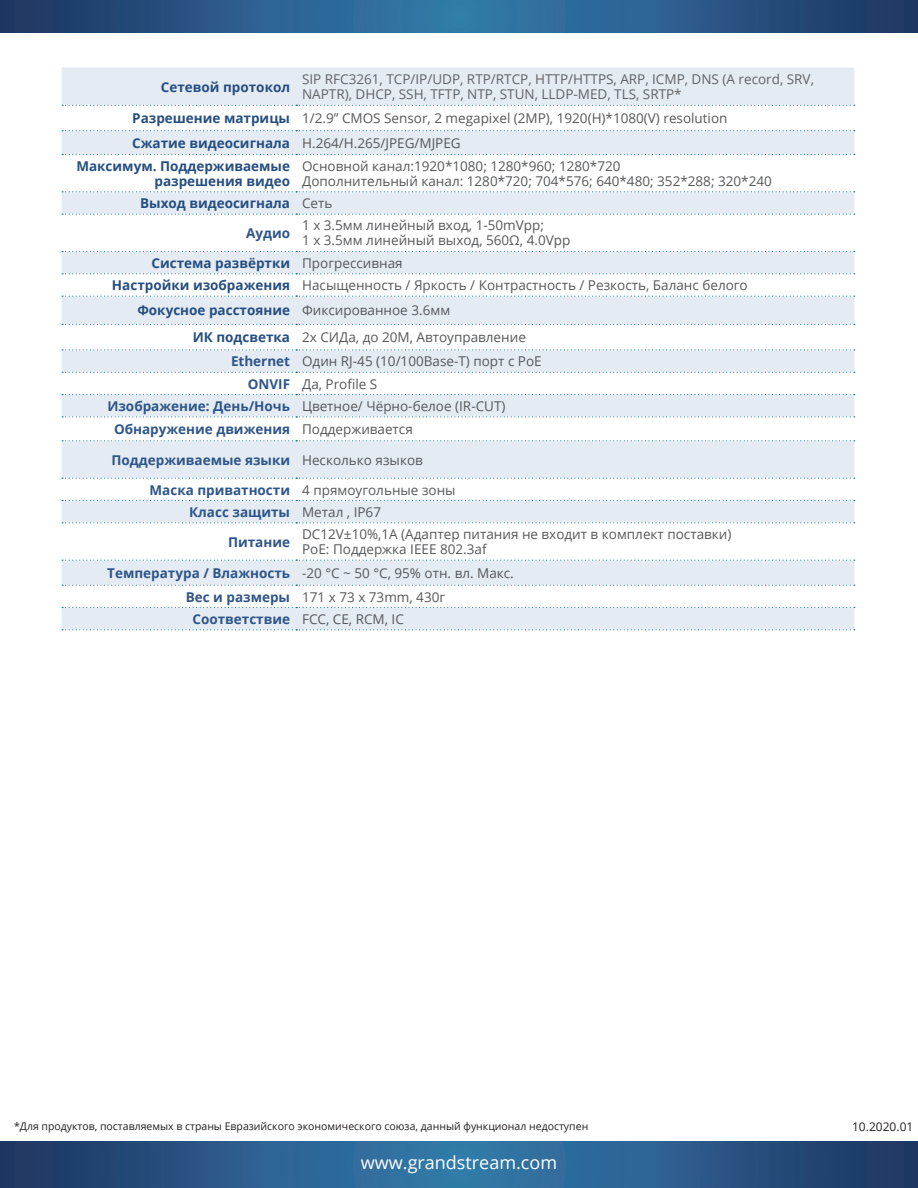
<style>
.page{position:relative;width:918px;height:1188px;background:#fff}
.page>*{position:absolute;margin:0;border:0;box-sizing:border-box;transform-origin:0 0}
.t1{font:18px "Open Sans";color:#fff}
.t2{font:13.5px "Open Sans";color:#57585a}
.t3{font:700 13.5px/15px "Open Sans";color:#254e82;text-align:right}
.t4{font:700 13.5px "Open Sans";color:#2e558a}
.t5{font:13.5px/15px "Open Sans";color:#636366}
.t6{font:12px "Open Sans";color:#231f20}
.t7{font:10.5px "Open Sans";color:#231f20}
</style>
<div class="page">
<svg style="left:0;top:1142px;width:918px;height:46px;background:#295988"></svg>
<svg style="left:0;top:0;width:918px;height:32px;background:#295988"></svg>
<svg style="left:62px;top:68px;width:792px;height:561px;fill:#e6ecf3"></svg>
<svg style="left:62px;top:105px;width:793px;height:1px"></svg>
<svg style="left:62px;top:130px;width:793px;height:1px"></svg>
<svg style="left:62px;top:154px;width:793px;height:1px"></svg>
<svg style="left:62px;top:191px;width:793px;height:1px"></svg>
<svg style="left:62px;top:214px;width:793px;height:1px"></svg>
<svg style="left:62px;top:251px;width:793px;height:1px"></svg>
<svg style="left:62px;top:273px;width:793px;height:1px"></svg>
<svg style="left:62px;top:296px;width:793px;height:1px"></svg>
<svg style="left:62px;top:324px;width:793px;height:1px"></svg>
<svg style="left:62px;top:349px;width:793px;height:1px"></svg>
<svg style="left:62px;top:372px;width:793px;height:1px"></svg>
<svg style="left:62px;top:394px;width:793px;height:1px"></svg>
<svg style="left:62px;top:416px;width:793px;height:1px"></svg>
<svg style="left:62px;top:440px;width:793px;height:1px"></svg>
<svg style="left:62px;top:478px;width:793px;height:1px"></svg>
<svg style="left:62px;top:500px;width:793px;height:1px"></svg>
<svg style="left:62px;top:522px;width:793px;height:1px"></svg>
<svg style="left:62px;top:560px;width:793px;height:1px"></svg>
<svg style="left:62px;top:585px;width:793px;height:1px"></svg>
<svg style="left:62px;top:607px;width:793px;height:1px"></svg>
<svg style="left:62px;top:629px;width:793px;height:1px"></svg>
<p class="t3" style="left:161px;top:79px;width:131px">Сетевой протокол</p>
<p class="t5" style="left:302px;top:71px;width:513px">SIP RFC3261, TCP/IP/UDP, RTP/RTCP, HTTP/HTTPS, ARP, ICMP, DNS (A record, SRV,<br>NAPTR), DHCP, SSH, TFTP, NTP, STUN, LLDP-MED, TLS, SRTP*</p>
<p class="t3" style="left:132px;top:110px;width:159px">Разрешение матрицы</p>
<p class="t2" style="left:302px;top:109px;width:427px">1/2.9” CMOS Sensor, 2 megapixel (2MP), 1920(H)*1080(V) resolution</p>
<p class="t3" style="left:132px;top:135px;width:159px">Сжатие видеосигнала</p>
<p class="t2" style="left:302px;top:134px;width:160px">H.264/H.265/JPEG/MJPEG</p>
<p class="t3" style="left:76px;top:158px;width:215px">Максимум. Поддерживаемые разрешения видео</p>
<p class="t2" style="left:302px;top:157px;width:320px">Основной канал:1920*1080; 1280*960; 1280*720</p>
<p class="t2" style="left:302px;top:172px;width:471px">Дополнительный канал: 1280*720; 704*576; 640*480; 352*288; 320*240</p>
<p class="t3" style="left:140px;top:195px;width:151px">Выход видеосигнала</p>
<p class="t2" style="left:302px;top:194px;width:32px">Сеть</p>
<p class="t4" style="left:246px;top:224px;width:46px">Аудио</p>
<p class="t2" style="left:302px;top:216px;width:243px">1 x 3.5мм линейный вход, 1-50mVpp;</p>
<p class="t2" style="left:302px;top:231px;width:270px">1 x 3.5мм линейный выход, 560Ω, 4.0Vpp</p>
<p class="t3" style="left:151px;top:255px;width:140px">Система развёртки</p>
<p class="t2" style="left:302px;top:254px;width:102px">Прогрессивная</p>
<p class="t3" style="left:112px;top:277px;width:180px">Настройки изображения</p>
<p class="t2" style="left:302px;top:276px;width:447px">Насыщенность / Яркость / Контрастность / Резкость, Баланс белого</p>
<p class="t3" style="left:137px;top:303px;width:154px">Фокусное расстояние</p>
<p class="t2" style="left:302px;top:301px;width:150px">Фиксированное 3.6мм</p>
<p class="t3" style="left:193px;top:330px;width:99px">ИК подсветка</p>
<p class="t2" style="left:302px;top:328px;width:225px">2x СИДа, до 20M, Автоуправление</p>
<p class="t4" style="left:231px;top:352px;width:61px">Ethernet</p>
<p class="t2" style="left:302px;top:352px;width:241px">Один RJ-45 (10/100Base-T) порт с PoE</p>
<p class="t4" style="left:248px;top:374px;width:44px">ONVIF</p>
<p class="t2" style="left:302px;top:374px;width:77px">Да, Profile S</p>
<p class="t4" style="left:107px;top:396px;width:184px">Изображение: День/Ночь</p>
<p class="t2" style="left:302px;top:397px;width:205px">Цветное/ Чёрно-белое (IR-CUT)</p>
<p class="t4" style="left:114px;top:420px;width:178px">Обнаружение движения</p>
<p class="t2" style="left:302px;top:420px;width:112px">Поддерживается</p>
<p class="t4" style="left:112px;top:450px;width:180px">Поддерживаемые языки</p>
<p class="t2" style="left:302px;top:451px;width:122px">Несколько языков</p>
<p class="t4" style="left:150px;top:480px;width:142px">Маска приватности</p>
<p class="t2" style="left:302px;top:480px;width:155px">4 прямоугольные зоны</p>
<p class="t4" style="left:189px;top:502px;width:102px">Класс защиты</p>
<p class="t2" style="left:302px;top:503px;width:80px">Метал , IP67</p>
<p class="t4" style="left:228px;top:532px;width:64px">Питание</p>
<p class="t2" style="left:302px;top:525px;width:431px">DC12V±10%,1A (Адаптер питания не входит в комплект поставки)</p>
<p class="t2" style="left:302px;top:540px;width:186px">PoE: Поддержка IEEE 802.3af</p>
<p class="t4" style="left:107px;top:563px;width:184px">Температура / Влажность</p>
<p class="t2" style="left:302px;top:564px;width:213px">-20 °C ~ 50 °C, 95% отн. вл. Макс.</p>
<p class="t4" style="left:186px;top:587px;width:106px">Вес и размеры</p>
<p class="t2" style="left:302px;top:587px;width:145px">171 x 73 x 73mm, 430г</p>
<p class="t4" style="left:193px;top:609px;width:99px">Соответствие</p>
<p class="t2" style="left:302px;top:610px;width:103px">FCC, CE, RCM, IC</p>
<p class="t7" style="left:14px;top:1119px;width:576px">*Для продуктов, поставляемых в страны Евразийского экономического союза, данный функционал недоступен</p>
<p class="t1" style="left:361px;top:1150px;width:198px">www.grandstream.com</p>
<p class="t6" style="left:852px;top:1119px;width:63px">10.2020.01</p>
</div>
